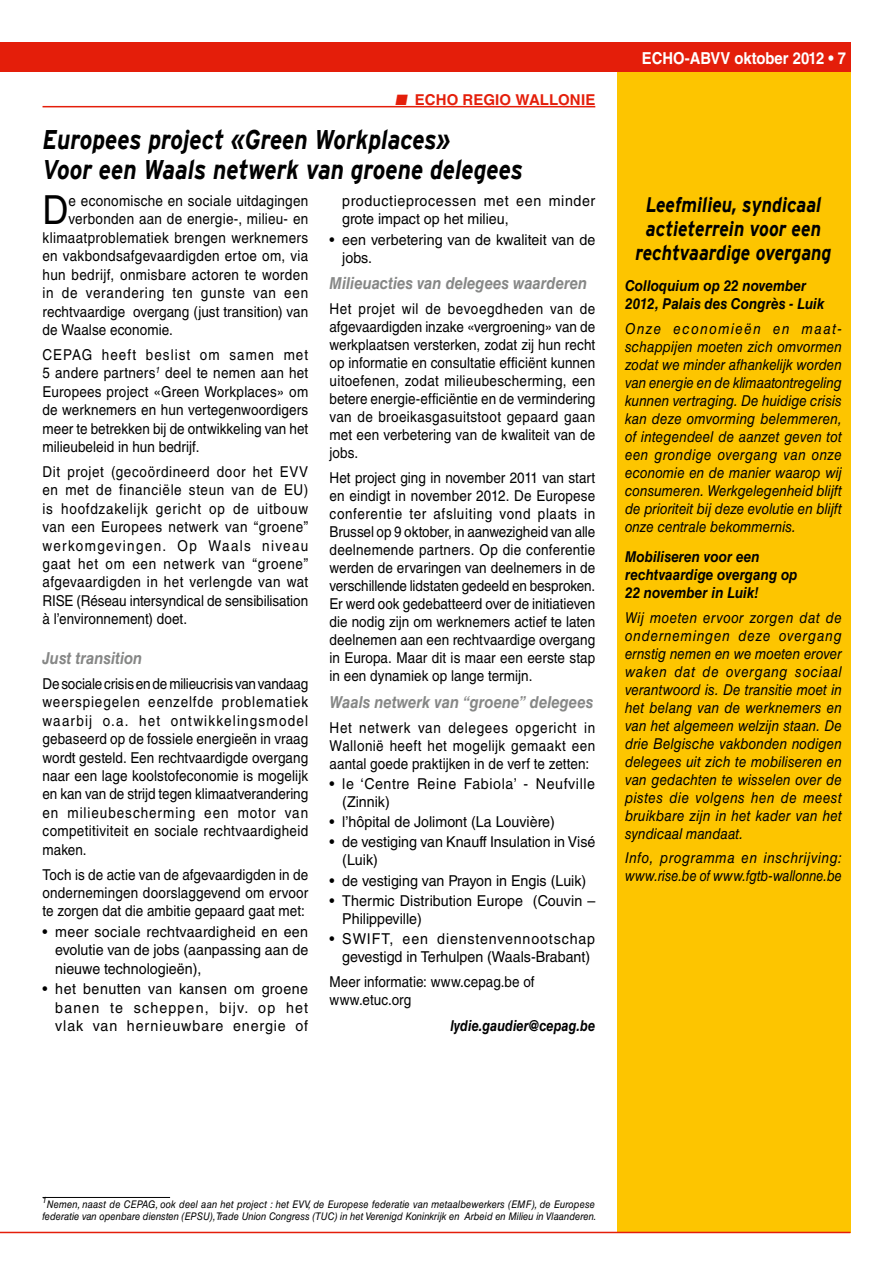
<style>
.page{position:relative;width:893px;height:1263px;background:#fff}
.page>*{position:absolute;margin:0;border:0;box-sizing:border-box;transform-origin:0 0}
.t1{font:40.05px "Helvetica LT Std";color:#000;scale:.9 1}
.t2{font:italic 700 27px/30px "Interstate";color:#000;scale:.85 1}
.t3{font:italic 700 21px/24px "Interstate";color:#000;text-align:center;scale:.85 1}
.t4{font:italic 700 16.5px "Helvetica LT Std";color:#868786;scale:.9 1}
.t5{font:700 16.5px "Helvetica LT Std";color:#fff;scale:.9 1}
.t6{font:15px/18.5px "Helvetica LT Std";letter-spacing:.005em;color:#000;text-align:justify;scale:.9 1}
.t7{font:italic 15px/18px "Helvetica LT Std";letter-spacing:.005em;color:#000;text-align:justify;scale:.9 1}
.t8{font:15px/18.5px "Helvetica LT Std";letter-spacing:.005em;color:#000;scale:.95 1}
.t9{font:italic 700 15px/18px "Helvetica LT Std";color:#000;scale:.9 1}
.t10{font:15px/18.1px "Helvetica LT Std";letter-spacing:.04em;color:#000;scale:.95 1}
.t11{font:15px "Helvetica LT Std";letter-spacing:.025em;color:#000;scale:.9 1}
.t12{font:italic 15px/18px "Helvetica LT Std";letter-spacing:.03em;color:#000;scale:.9 1}
.t13{font:15px "Helvetica LT Std";letter-spacing:.03em;color:#000;scale:.9 1}
.t14{font:15px "Helvetica LT Std";letter-spacing:.055em;color:#000;scale:.9 1}
.t15{font:italic 700 15px "Helvetica LT Std";color:#000;scale:.85 1}
.t16{font:700 15px "Helvetica LT Std";letter-spacing:.01em;color:#e41e0a}
.t17{font:italic 10.5px/12px "Helvetica LT Std";color:#000;text-align:center;scale:.9 1}
.t18{font:italic 8.7px "Helvetica LT Std";color:#000;scale:.9 1}
</style>
<div class="page">
<div style="left:0;top:43px;width:850px;height:29px;background:#e41e0a"></div>
<div style="left:617px;top:72px;width:233px;height:1161px;background:#fdc500"></div>
<hr style="left:0;top:1232px;width:850px;height:1px;background:#e41e0a">
<hr style="left:43px;top:106px;width:552px;height:1px;background:#e41e0a">
<hr style="left:43px;top:1197px;width:127px;height:1px;background:#000">
<p class="t16" style="left:395px;top:90px;width:202px">■ ECHO REGIO WALLONIE</p>
<h2 class="t2" style="left:43px;top:124px;width:567px">Europees project «Green Workplaces»<br>Voor een Waals netwerk van groene delegees</h2>
<h1 class="t1" style="left:43px;top:187px;width:30px">D</h1>
<p class="t6" style="left:69px;top:192px;width:268px">e economische en sociale uitdagingen</p>
<p class="t10" style="left:342px;top:192px;width:268px">productieprocessen met een minder grote impact op het milieu,</p>
<p class="t8" style="left:342px;top:230px;width:268px;line-height:18px;text-indent:-13px">• een verbetering van de kwaliteit van de jobs.</p>
<p class="t4" style="left:330px;top:273px;width:288px">Milieuacties van delegees waarderen</p>
<p class="t6" style="left:330px;top:299px;width:297px;line-height:18px">Het projet wil de bevoegdheden van de afgevaardigden inzake «vergroening» van de werkplaatsen versterken, zodat zij hun recht op informatie en consultatie efficiënt kunnen uitoefenen, zodat milieubescherming, een betere energie-efficiëntie en de vermindering van de broeikasgasuitstoot gepaard gaan met een verbetering van de kwaliteit van de jobs.</p>
<p class="t6" style="left:330px;top:468px;width:297px;line-height:18px">Het project ging in november 2011 van start en eindigt in november 2012. De Europese conferentie ter afsluiting vond plaats in Brussel op 9 oktober, in aanwezigheid van alle deelnemende partners. Op die conferentie werden de ervaringen van deelnemers in de verschillende lidstaten gedeeld en besproken.<br>Er werd ook gedebatteerd over de initiatieven die nodig zijn om werknemers actief te laten deelnemen aan een rechtvaardige overgang in Europa. Maar dit is maar een eerste stap in een dynamiek op lange termijn.</p>
<p class="t4" style="left:330px;top:692px;width:294px">Waals netwerk van “groene” delegees</p>
<p class="t6" style="left:330px;top:718px;width:297px;line-height:18px">Het netwerk van delegees opgericht in Wallonië heeft het mogelijk gemaakt een aantal goede praktijken in de verf te zetten:</p>
<p class="t10" style="left:342px;top:774px;width:268px;text-indent:-13px">• le ‘Centre Reine Fabiola’ - Neufville (Zinnik)</p>
<p class="t8" style="left:330px;top:813px;width:239px">• l’hôpital de Jolimont (La Louvière)</p>
<p class="t8" style="left:342px;top:833px;width:268px;line-height:18px;text-indent:-13px">• de vestiging van Knauff Insulation in Visé (Luik)</p>
<p class="t8" style="left:330px;top:871px;width:272px">• de vestiging van Prayon in Engis (Luik)</p>
<p class="t8" style="left:342px;top:891px;width:268px;text-indent:-13px">• Thermic Distribution Europe (Couvin –<br>Philippeville)</p>
<p class="t8" style="left:330px;top:930px;width:281px;line-height:18px;text-align:center">• SWIFT, een dienstenvennootschap gevestigd in Terhulpen (Waals-Brabant)</p>
<p class="t6" style="left:330px;top:972px;width:229px;line-height:18px">Meer informatie: www.cepag.be of www.etuc.org</p>
<p class="t15" style="left:450px;top:1017px;width:172px">lydie.gaudier@cepag.be</p>
<p class="t6" style="left:69px;top:210px;width:268px">verbonden aan de energie-, milieu- en</p>
<p class="t11" style="left:43px;top:229px;width:297px">klimaatproblematiek brengen werknemers</p>
<p class="t11" style="left:43px;top:247px;width:297px">en vakbondsafgevaardigden ertoe om, via</p>
<p class="t13" style="left:43px;top:266px;width:297px">hun bedrijf, onmisbare actoren te worden</p>
<p class="t14" style="left:43px;top:284px;width:297px">in de verandering ten gunste van een</p>
<p class="t6" style="left:43px;top:302px;width:297px">rechtvaardige overgang (just transition) van</p>
<p class="t6" style="left:43px;top:320px;width:146px">de Waalse economie.</p>
<p class="t6" style="left:43px;top:345px;width:297px">CEPAG heeft beslist om samen met 5 andere partners<sup>1</sup> deel te nemen aan het Europees project «Green Workplaces» om de werknemers en hun vertegenwoordigers meer te betrekken bij de ontwikkeling van het milieubeleid in hun bedrijf.</p>
<p class="t6" style="left:43px;top:462px;width:297px">Dit projet (gecoördineerd door het EVV en met de financiële steun van de EU) is hoofdzakelijk gericht op de uitbouw van een Europees netwerk van “groene” werkomgevingen. Op Waals niveau gaat het om een netwerk van “groene” afgevaardigden in het verlengde van wat RISE (Réseau intersyndical de sensibilisation à l’environnement) doet.</p>
<p class="t4" style="left:43px;top:648px;width:112px">Just transition</p>
<p class="t6" style="left:43px;top:674px;width:297px">De sociale crisis en de milieucrisis van vandaag weerspiegelen eenzelfde problematiek waarbij o.a. het ontwikkelingsmodel gebaseerd op de fossiele energieën in vraag wordt gesteld. Een rechtvaardigde overgang naar een lage koolstofeconomie is mogelijk en kan van de strijd tegen klimaatverandering en milieubescherming een motor van competitiviteit en sociale rechtvaardigheid maken.</p>
<p class="t6" style="left:43px;top:865px;width:297px">Toch is de actie van de afgevaardigden in de ondernemingen doorslaggevend om ervoor te zorgen dat die ambitie gepaard gaat met:</p>
<p class="t8" style="left:55px;top:922px;width:268px;text-align:justify;text-indent:-13px">• meer sociale rechtvaardigheid en een evolutie van de jobs (aanpassing aan de nieuwe technologieën),</p>
<p class="t8" style="left:55px;top:980px;width:268px;text-align:justify;text-indent:-13px">• het benutten van kansen om groene banen te scheppen, bijv. op het vlak van hernieuwbare energie of</p>
<p class="t5" style="left:642px;top:48px;width:229px">ECHO-ABVV oktober 2012 • 7</p>
<h3 class="t3" style="left:635px;top:193px;width:232px">Leefmilieu, syndicaal actieterrein voor een rechtvaardige overgang</h3>
<p class="t9" style="left:625px;top:277px;width:223px">Colloquium op 22 november<br>2012, Palais des Congrès - Luik</p>
<p class="t7" style="left:625px;top:319px;width:242px">Onze economieën en maat&shy;schappijen moeten zich omvormen zodat we minder afhankelijk worden van energie en de klimaatontregeling kunnen vertraging. De huidige crisis kan deze omvorming belemmeren, of integendeel de aanzet geven tot een grondige overgang van onze economie en de manier waarop wij consumeren. Werkgelegenheid blijft de prioriteit bij deze evolutie en blijft onze centrale bekommernis.</p>
<p class="t9" style="left:625px;top:548px;width:193px">Mobiliseren voor een rechtvaardige overgang op<br>22 november in Luik!</p>
<p class="t7" style="left:625px;top:608px;width:242px">Wij moeten ervoor zorgen dat de ondernemingen deze overgang ernstig nemen en we moeten erover waken dat de overgang sociaal verantwoord is. De transitie moet in het belang van de werknemers en van het algemeen welzijn staan. De drie Belgische vakbonden nodigen delegees uit zich te mobiliseren en van gedachten te wisselen over de pistes die volgens hen de meest bruikbare zijn in het kader van het syndicaal mandaat.</p>
<p class="t12" style="left:625px;top:849px;width:242px">Info, programma en inschrijving: www.rise.be of www.fgtb-wallonne.be</p>
<p class="t18" style="left:43px;top:1195px;width:6px">1</p>
<p class="t17" style="left:43px;top:1199px;width:617px">Nemen, naast de CEPAG, ook deel aan het project : het EVV, de Europese federatie van metaalbewerkers (EMF), de Europese federatie van openbare diensten (EPSU),Trade Union Congress (TUC) in het Verenigd Koninkrijk en Arbeid en Milieu in Vlaanderen.</p>
</div>
